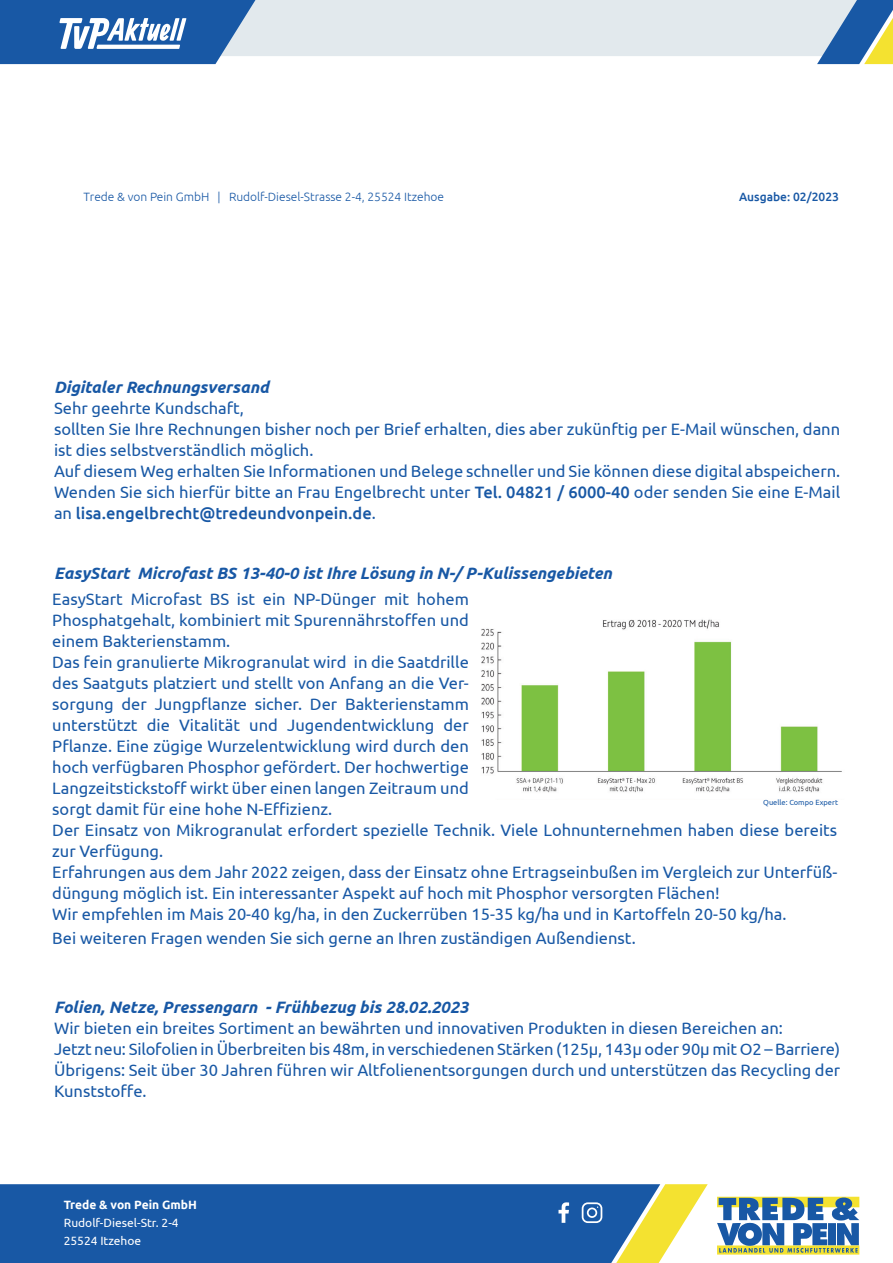
<style>
.page{position:relative;width:893px;height:1263px;background:#fff}
.page>*{position:absolute;margin:0;border:0;box-sizing:border-box;transform-origin:0 0}
.t1{font:16.5px/21px "Ubuntu";color:#1858a5}
.t2{font:italic 700 16.5px "Ubuntu";color:#1858a5}
.t3{font:300 12px "Ubuntu";color:#1858a5}
.t4{font:12px "Ubuntu";color:#fff}
.t5{font:700 12px "Ubuntu";color:#fff}
.t6{font:500 12px "Ubuntu";color:#1858a5}
.t7{font:7.5px "Ubuntu";color:#1858a5}
.s1{font-weight:500}
</style>
<div class="page">
<div style="left:271px;top:0;width:546px;height:56px;background:#e2e9ed"></div>
<svg style="left:817px;top:0;width:76px;height:64px;background:#7799ac"></svg>
<svg style="left:717px;top:1197px;width:142px;height:57px"></svg>
<div style="left:0;top:1184px;width:609px;height:79px;background:#1858a5"></div>
<svg style="left:609px;top:1184px;width:99px;height:79px"></svg>
<svg style="left:0;top:0;width:271px;height:64px;background:#4e7fb9"></svg>
<svg style="left:558px;top:1202px;width:11px;height:21px"></svg>
<svg style="left:582px;top:1202px;width:20px;height:21px"></svg>
<img style="left:481px;top:619px;width:361px;height:174px">
<p class="t3" style="left:84px;top:189px;width:362px">Trede &amp; von Pein GmbH | Rudolf-Diesel-Strasse 2-4, 25524 Itzehoe</p>
<p class="t6" style="left:739px;top:189px;width:101px">Ausgabe: 02/2023</p>
<p class="t2" style="left:54px;top:377px;width:217px">Digitaler Rechnungsversand</p>
<p class="t1" style="left:54px;top:397px;width:192px">Sehr geehrte Kundschaft,</p>
<p class="t1" style="left:54px;top:418px;width:788px">sollten Sie Ihre Rechnungen bisher noch per Brief erhalten, dies aber zukünftig per E-Mail wünschen, dann ist dies selbstverständlich möglich.</p>
<p class="t1" style="left:54px;top:460px;width:788px">Auf diesem Weg erhalten Sie Informationen und Belege schneller und Sie können diese digital abspeichern.</p>
<p class="t1" style="left:54px;top:481px;width:788px">Wenden Sie sich hierfür bitte an Frau Engelbrecht unter <span class="s1">Tel. 04821 / 6000-40</span> oder senden Sie eine E-Mail an <span class="s1">lisa.engelbrecht@tredeundvonpein.de</span>.</p>
<p class="t2" style="left:54px;top:564px;width:559px">EasyStart Microfast BS 13-40-0 ist Ihre Lösung in N-/ P-Kulissengebieten</p>
<p class="t1" style="left:52px;top:588px;width:418px;text-align:justify">EasyStart Microfast BS ist ein NP-Dünger mit hohem Phosphatgehalt, kombiniert mit Spurennährstoffen und einem Bakterienstamm.</p>
<p class="t1" style="left:52px;top:651px;width:418px;text-align:justify">Das fein granulierte Mikrogranulat wird in die Saatdrille des Saatguts platziert und stellt von Anfang an die Ver&shy;sorgung der Jungpflanze sicher. Der Bakterienstamm unterstützt die Vitalität und Jugendentwicklung der Pflanze. Eine zügige Wurzelentwicklung wird durch den hoch verfügbaren Phosphor gefördert. Der hochwertige Langzeitstickstoff wirkt über einen langen Zeitraum und</p>
<p class="t1" style="left:52px;top:798px;width:282px">sorgt damit für eine hohe N-Effizienz.</p>
<p class="t1" style="left:52px;top:819px;width:786px">Der Einsatz von Mikrogranulat erfordert spezielle Technik. Viele Lohnunternehmen haben diese bereits zur Verfügung.</p>
<p class="t1" style="left:52px;top:861px;width:786px">Erfahrungen aus dem Jahr 2022 zeigen, dass der Einsatz ohne Ertragseinbußen im Vergleich zur Unterfüß&shy;düngung möglich ist. Ein interessanter Aspekt auf hoch mit Phosphor versorgten Flächen!</p>
<p class="t1" style="left:52px;top:903px;width:736px">Wir empfehlen im Mais 20-40 kg/ha, in den Zuckerrüben 15-35 kg/ha und in Kartoffeln 20-50 kg/ha.</p>
<p class="t1" style="left:52px;top:927px;width:585px">Bei weiteren Fragen wenden Sie sich gerne an Ihren zuständigen Außendienst.</p>
<p class="t7" style="left:763px;top:797px;width:76px">Quelle: Compo Expert</p>
<p class="t2" style="left:54px;top:996px;width:416px">Folien, Netze, Pressengarn - Frühbezug bis 28.02.2023</p>
<p class="t1" style="left:54px;top:1016px;width:730px">Wir bieten ein breites Sortiment an bewährten und innovativen Produkten in diesen Bereichen an:</p>
<p class="t1" style="left:54px;top:1037px;width:788px">Jetzt neu: Silofolien in Überbreiten bis 48m, in verschiedenen Stärken (125µ, 143µ oder 90µ mit O2 – Barriere)</p>
<p class="t1" style="left:54px;top:1058px;width:788px">Übrigens: Seit über 30 Jahren führen wir Altfolienentsorgungen durch und unterstützen das Recycling der<br>Kunststoffe.</p>
<p class="t5" style="left:64px;top:1197px;width:135px">Trede &amp; von Pein GmbH</p>
<p class="t4" style="left:64px;top:1215px;width:116px">Rudolf-Diesel-Str. 2-4</p>
<p class="t4" style="left:64px;top:1233px;width:79px">25524 Itzehoe</p>
</div>
